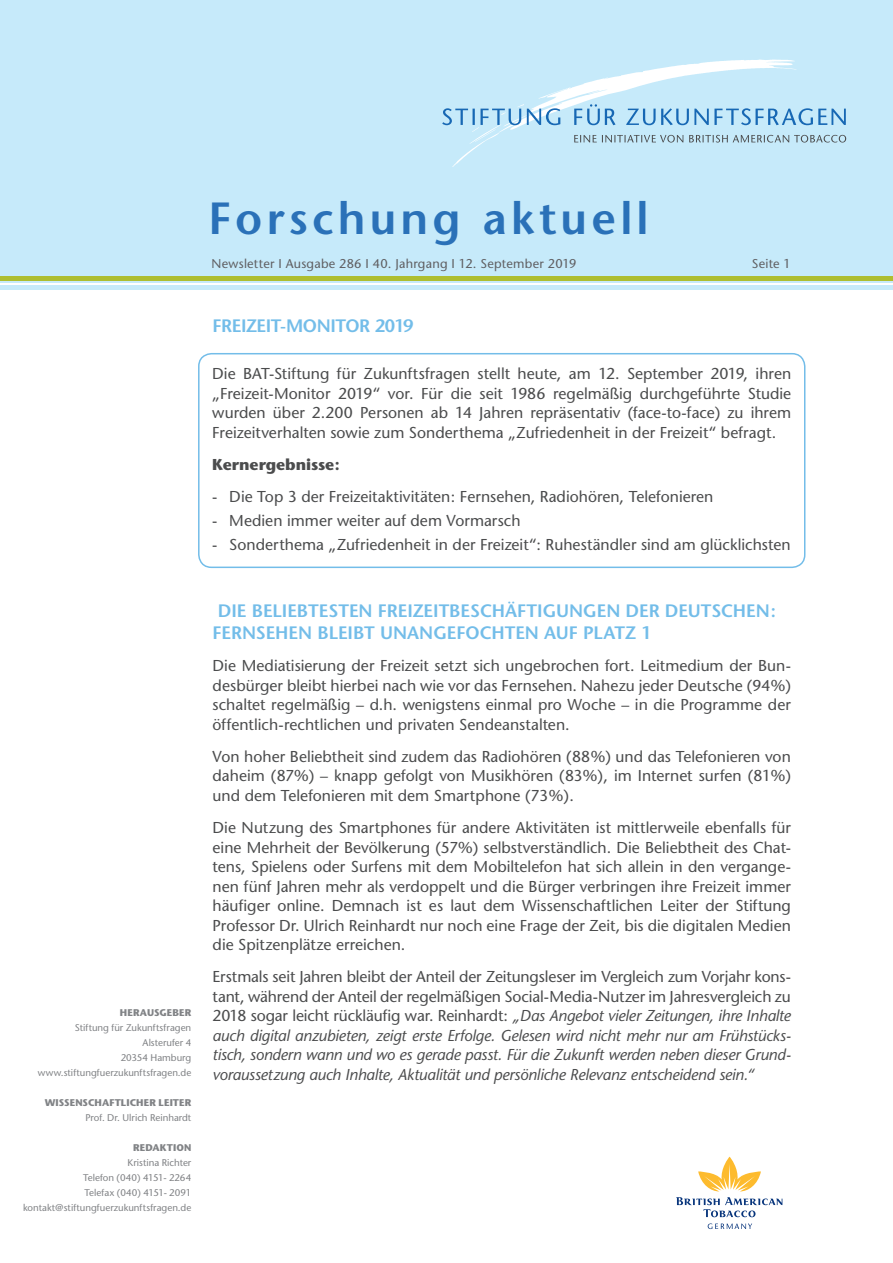
<style>
.page{position:relative;width:893px;height:1263px;background:#fff}
.page>*{position:absolute;margin:0;border:0;box-sizing:border-box;transform-origin:0 0}
.t1{font:600 45px "Stone Sans";letter-spacing:.095em;color:#2a71b8}
.t2{font:600 18px/21.6px "Stone Sans";letter-spacing:-.01em;color:#73bde9}
.t3{font:15.75px/19.5px "Stone Sans";color:#4b4c4d;text-align:justify}
.t4{font:italic 15.75px/19.5px "Stone Sans";letter-spacing:-.015em;color:#4b4c4d;text-align:justify}
.t5{font:700 15.75px "Stone Sans";letter-spacing:-.005em;color:#4b4c4d}
.t6{font:12.75px "Stone Sans";letter-spacing:.02em;color:#606063}
.t7{font:9.75px/15px "Stone Sans";color:#818386;text-align:right}
.t8{font:700 9.75px "Stone Sans";letter-spacing:.01em;color:#818386}
.s1{font-style:normal}
</style>
<div class="page">
<hr style="left:0;top:285px;width:893px;height:4px;background:#c6eafa">
<div style="left:0;top:0;width:893px;height:283px;background:#c6eafa"></div>
<svg style="left:442px;top:59px;width:404px;height:108px"></svg>
<div style="left:0;top:276px;width:893px;height:5px;background:#aebe30"></div>
<svg style="left:708px;top:1223px;width:44px;height:6px"></svg>
<svg style="left:676px;top:1197px;width:106px;height:20px"></svg>
<svg style="left:698px;top:1157px;width:63px;height:34px"></svg>
<div style="left:198px;top:353px;width:607px;height:215px;border:2px solid #73bde9;border-radius:13px"></div>
<p class="t8" style="left:120px;top:1006px;width:73px">HERAUSGEBER</p>
<p class="t7" style="left:38px;top:1020px;width:155px">Stiftung für Zukunftsfragen<br>Alsterufer 4<br>20354 Hamburg www.stiftungfuerzukunftsfragen.de</p>
<p class="t8" style="left:45px;top:1096px;width:148px">WISSENSCHAFTLICHER LEITER</p>
<p class="t7" style="left:85px;top:1110px;width:107px">Prof. Dr. Ulrich Reinhardt</p>
<p class="t8" style="left:133px;top:1141px;width:60px">REDAKTION</p>
<p class="t7" style="left:23px;top:1155px;width:170px">Kristina Richter<br>Telefon (040) 4151- 2264<br>Telefax (040) 4151- 2091 kontakt@stiftungfuerzukunftsfragen.de</p>
<h1 class="t1" style="left:208px;top:191px;width:442px">Forschung aktuell</h1>
<p class="t6" style="left:212px;top:256px;width:366px">Newsletter I Ausgabe 286 I 40. Jahrgang I 12. September 2019</p>
<p class="t6" style="left:752px;top:256px;width:41px">Seite 1</p>
<p class="t2" style="left:213px;top:315px;width:202px">FREIZEIT-MONITOR 2019</p>
<p class="t3" style="left:212px;top:364px;width:580px">Die BAT-Stiftung für Zukunftsfragen stellt heute, am 12. September 2019, ihren „Freizeit-Monitor 2019“ vor. Für die seit 1986 regelmäßig durchgeführte Studie wurden über 2.200 Personen ab 14 Jahren repräsentativ (face-to-face) zu ihrem Freizeitverhalten sowie zum Sonderthema „Zufriedenheit in der Freizeit“ befragt.</p>
<p class="t5" style="left:212px;top:455px;width:129px">Kernergebnisse:</p>
<p class="t3" style="left:212px;top:487px;width:503px">- Die Top 3 der Freizeitaktivitäten: Fernsehen, Radiohören, Telefonieren</p>
<p class="t3" style="left:212px;top:511px;width:310px">- Medien immer weiter auf dem Vormarsch</p>
<p class="t3" style="left:212px;top:534px;width:580px">- Sonderthema „Zufriedenheit in der Freizeit“: Ruheständler sind am glücklichsten</p>
<p class="t2" style="left:213px;top:600px;width:565px">DIE BELIEBTESTEN FREIZEITBESCHÄFTIGUNGEN DER DEUTSCHEN:<br>FERNSEHEN BLEIBT UNANGEFOCHTEN AUF PLATZ 1</p>
<p class="t3" style="left:213px;top:656px;width:580px">Die Mediatisierung der Freizeit setzt sich ungebrochen fort. Leitmedium der Bun&shy;desbürger bleibt hierbei nach wie vor das Fernsehen. Nahezu jeder Deutsche (94%) schaltet regelmäßig – d.h. wenigstens einmal pro Woche – in die Programme der öffentlich-rechtlichen und privaten Sendeanstalten.</p>
<p class="t3" style="left:213px;top:747px;width:580px">Von hoher Beliebtheit sind zudem das Radiohören (88%) und das Telefonieren von daheim (87%) – knapp gefolgt von Musikhören (83%), im Internet surfen (81%) und dem Telefonieren mit dem Smartphone (73%).</p>
<p class="t3" style="left:213px;top:818px;width:580px">Die Nutzung des Smartphones für andere Aktivitäten ist mittlerweile ebenfalls für eine Mehrheit der Bevölkerung (57%) selbstverständlich. Die Beliebtheit des Chat&shy;tens, Spielens oder Surfens mit dem Mobiltelefon hat sich allein in den vergange&shy;nen fünf Jahren mehr als verdoppelt und die Bürger verbringen ihre Freizeit immer häufiger online. Demnach ist es laut dem Wissenschaftlichen Leiter der Stiftung Professor Dr. Ulrich Reinhardt nur noch eine Frage der Zeit, bis die digitalen Medien die Spitzenplätze erreichen.</p>
<p class="t4" style="left:213px;top:967px;width:580px"><span class="s1">Erstmals seit Jahren bleibt der Anteil der Zeitungsleser im Vergleich zum Vorjahr kons&shy;tant, während der Anteil der regelmäßigen Social-Media-Nutzer im Jahresvergleich zu 2018 sogar leicht rückläufig war. Reinhardt:</span> „Das Angebot vieler Zeitungen, ihre Inhalte auch digital anzubieten, zeigt erste Erfolge. Gelesen wird nicht mehr nur am Frühstücks&shy;tisch, sondern wann und wo es gerade passt. Für die Zukunft werden neben dieser Grund&shy;voraussetzung auch Inhalte, Aktualität und persönliche Relevanz entscheidend sein.“</p>
</div>
